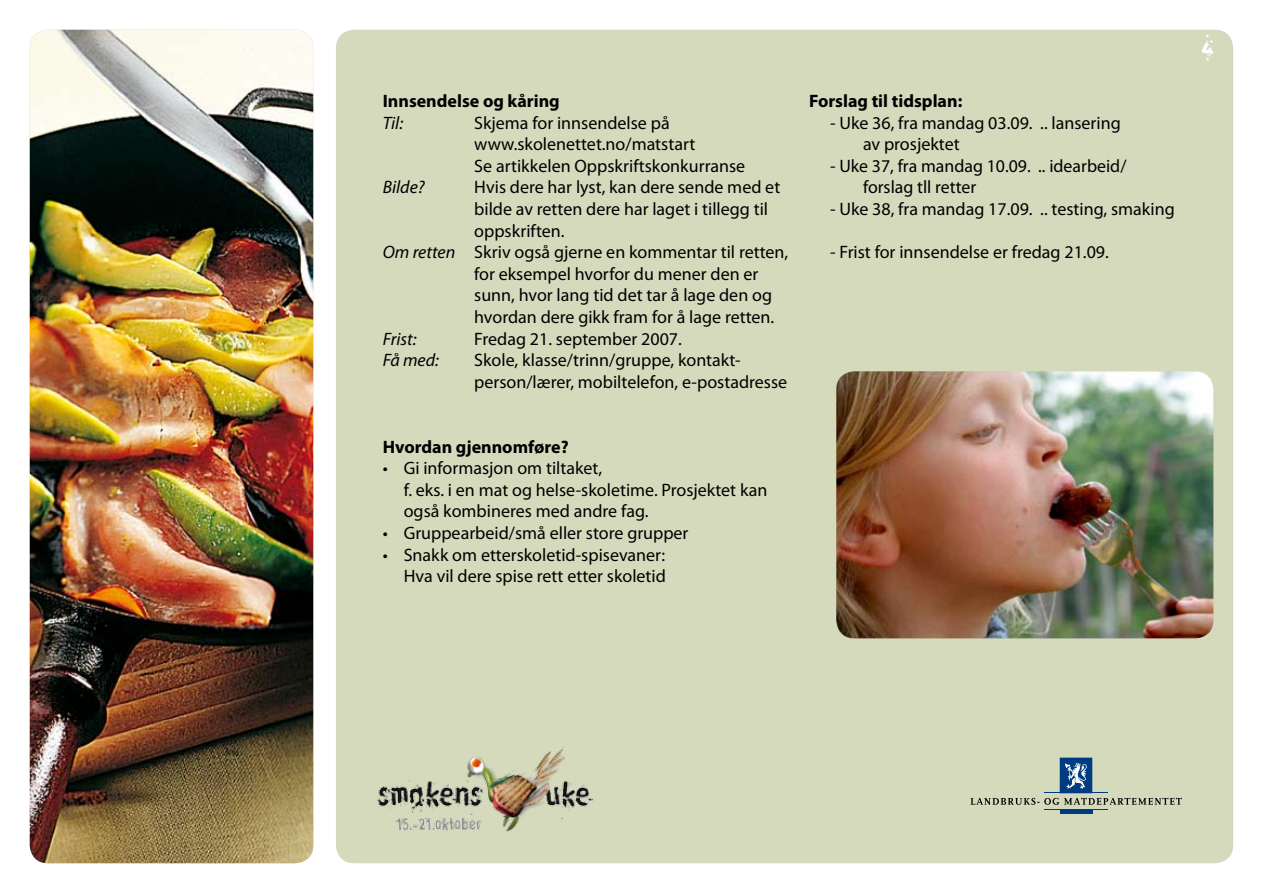
<style>
.page{position:relative;width:1263px;height:893px;background:#fff}
.page>*{position:absolute;margin:0;border:0;box-sizing:border-box;transform-origin:0 0}
.t1{font:26.55px "Linotype Russisch Brot Eat One";color:#fff}
.t2{font:18px/21.6px "Myriad Pro";color:#000}
.t3{font:700 18px "Myriad Pro";color:#000}
.t4{font:italic 18px "Myriad Pro";color:#000}
.s1{font-style:italic}
</style>
<div class="page">
<div style="left:336px;top:30px;width:897px;height:833px;background:#d6dabd;border-radius:18px"></div>
<hr style="left:1045px;top:809px;width:63px;height:1px;background:#003a80">
<hr style="left:1060px;top:809px;width:32px;height:4px;background:#003a80">
<hr style="left:1045px;top:793px;width:63px;height:1px;background:#003a80">
<div style="left:1060px;top:758px;width:32px;height:35px;background:#003a80"></div>
<svg style="left:1065px;top:763px;width:22px;height:26px"></svg>
<svg style="left:971px;top:798px;width:211px;height:7px"></svg>
<img style="left:30px;top:30px;width:283px;height:833px;border-radius:18px">
<img style="left:836px;top:371px;width:377px;height:267px;border-radius:18px">
<img style="left:377px;top:746px;width:217px;height:86px">
<p class="t3" style="left:383px;top:89px;width:179px">Innsendelse og kåring</p>
<p class="t4" style="left:383px;top:111px;width:22px">Til:</p>
<p class="t2" style="left:474px;top:112px;width:273px">Skjema for innsendelse på www.skolenettet.no/matstart<br>Se artikkelen Oppskriftskonkurranse</p>
<p class="t4" style="left:383px;top:176px;width:44px">Bilde?</p>
<p class="t2" style="left:474px;top:176px;width:308px">Hvis dere har lyst, kan dere sende med et</p>
<p class="t2" style="left:474px;top:198px;width:295px">bilde av retten dere har laget i tillegg til</p>
<p class="t2" style="left:474px;top:220px;width:92px">oppskriften.</p>
<p class="t2" style="left:383px;top:241px;width:407px"><span class="s1">Om retten</span> Skriv også gjerne en kommentar til retten,</p>
<p class="t2" style="left:474px;top:263px;width:286px">for eksempel hvorfor du mener den er</p>
<p class="t2" style="left:474px;top:284px;width:299px">sunn, hvor lang tid det tar å lage den og</p>
<p class="t2" style="left:474px;top:306px;width:302px">hvordan dere gikk fram for å lage retten.</p>
<p class="t4" style="left:383px;top:327px;width:35px">Frist:</p>
<p class="t2" style="left:474px;top:328px;width:209px">Fredag 21. september 2007.</p>
<p class="t4" style="left:383px;top:349px;width:58px">Få med:</p>
<p class="t2" style="left:474px;top:349px;width:314px">Skole, klasse/trinn/gruppe, kontakt&shy;person/lærer, mobiltelefon, e-postadresse</p>
<p class="t3" style="left:383px;top:435px;width:187px">Hvordan gjennomføre?</p>
<p class="t2" style="left:404px;top:457px;width:365px;text-indent:-21px">• Gi informasjon om tiltaket,<br>f. eks. i en mat og helse-skoletime. Prosjektet kan også kombineres med andre fag.</p>
<p class="t2" style="left:383px;top:522px;width:307px">• Gruppearbeid/små eller store grupper</p>
<p class="t2" style="left:383px;top:544px;width:285px;text-align:right">• Snakk om etterskoletid-spisevaner:<br>Hva vil dere spise rett etter skoletid</p>
<p class="t3" style="left:809px;top:89px;width:155px">Forslag til tidsplan:</p>
<p class="t2" style="left:863px;top:112px;width:259px;text-indent:-33px">- Uke 36, fra mandag 03.09. .. lansering av prosjektet</p>
<p class="t2" style="left:863px;top:155px;width:265px;text-indent:-33px">- Uke 37, fra mandag 10.09. .. idearbeid/ forslag tll retter</p>
<p class="t2" style="left:830px;top:198px;width:346px">- Uke 38, fra mandag 17.09. .. testing, smaking</p>
<p class="t2" style="left:830px;top:241px;width:280px">- Frist for innsendelse er fredag 21.09.</p>
<h1 class="t1" style="left:1201px;top:30px;width:14px">4</h1>
</div>
